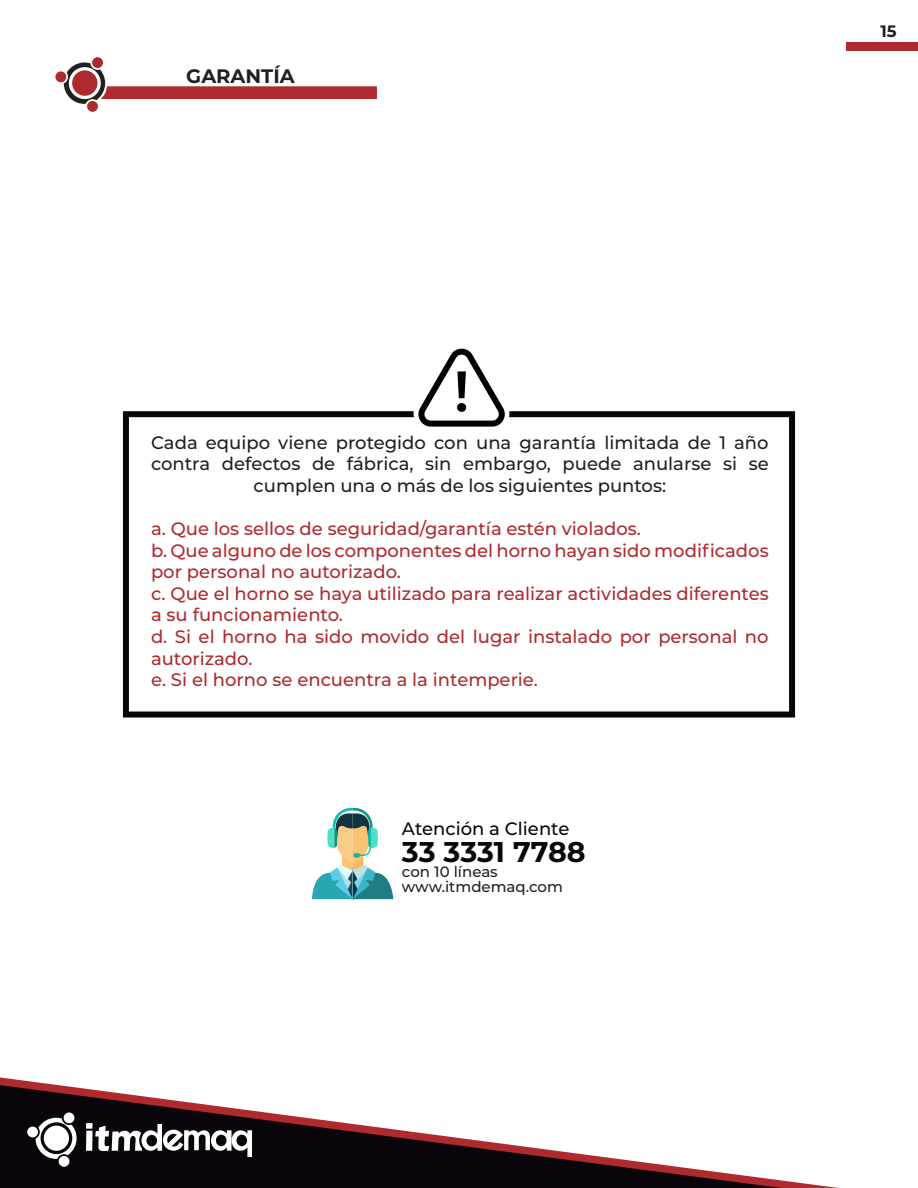
<style>
.page{position:relative;width:918px;height:1188px;background:#fff}
.page>*{position:absolute;margin:0;border:0;box-sizing:border-box;transform-origin:0 0}
.t1{font:700 28.5px "Montserrat";letter-spacing:-.005em;color:#0a050b}
.t2{font:700 19.5px "Montserrat";color:#221f1f}
.t3{font:500 18px/21.6px "Montserrat";color:#af2a2e}
.t4{font:500 18px/21.6px "Montserrat";color:#221f1f;text-align:center}
.t5{font:500 18px "Montserrat";color:#0a050b}
.t6{font:700 16.5px "Montserrat";color:#221f1f}
.t7{font:500 15px/15px "Montserrat";color:#221f1f}
</style>
<div class="page">
<div style="left:123px;top:411px;width:672px;height:307px;border:6px solid #0a050b"></div>
<svg style="left:410px;top:348px;width:105px;height:79px"></svg>
<svg style="left:312px;top:808px;width:81px;height:91px"></svg>
<svg style="left:0;top:1077px;width:838px;height:111px"></svg>
<svg style="left:55px;top:57px;width:322px;height:55px"></svg>
<div style="left:847px;top:42px;width:71px;height:9px;background:#af2a2e"></div>
<p class="t2" style="left:186px;top:65px;width:110px">GARANTÍA</p>
<p class="t6" style="left:880px;top:22px;width:18px">15</p>
<p class="t4" style="left:151px;top:432px;width:619px">Cada equipo viene protegido con una garantía limitada de 1 año contra defectos de fábrica, sin embargo, puede anularse si se cumplen una o más de los siguientes puntos:</p>
<p class="t3" style="left:151px;top:518px;width:619px">a. Que los sellos de seguridad/garantía estén violados.<br>b. Que alguno de los componentes del horno hayan sido modificados por personal no autorizado.<br>c. Que el horno se haya utilizado para realizar actividades diferentes a su funcionamiento.<br>d. Si el horno ha sido movido del lugar instalado por personal no autorizado.<br>e. Si el horno se encuentra a la intemperie.</p>
<p class="t5" style="left:402px;top:819px;width:169px">Atención a Cliente</p>
<h1 class="t1" style="left:402px;top:837px;width:185px">33 3331 7788</h1>
<p class="t7" style="left:402px;top:865px;width:162px">con 10 líneas www.itmdemaq.com</p>
</div>
